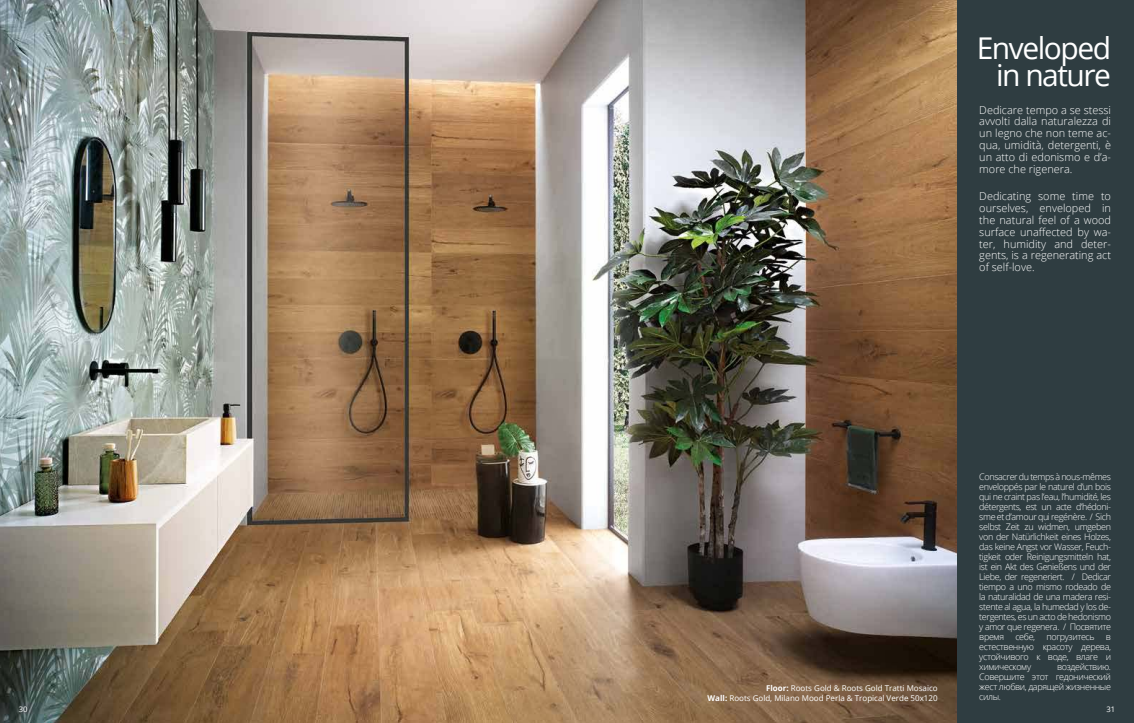
<style>
.page{position:relative;width:1134px;height:723px;background:#fff}
.page>*{position:absolute;margin:0;border:0;box-sizing:border-box;transform-origin:0 0}
.t1{font:30px/27.1px "Open Sans";letter-spacing:-.05em;color:#fff;text-align:right}
.t2{font:300 10.9px/11.9px "Open Sans";color:#fff;text-align:justify}
.t3{font:300 9px/10px "Open Sans";letter-spacing:-.04em;color:#fff;text-align:justify}
.t4{font:8px/9.6px "Open Sans";color:#fff;text-align:right}
.t5{font:7.7px "Open Sans";color:#fff}
.s1{font-weight:700}
</style>
<div class="page">
<div style="left:950px;top:0;width:184px;height:723px;background:#2f3d41"></div>
<img style="left:0;top:0;width:957px;height:723px">
<h1 class="t1" style="left:977px;top:38px;width:136px">Enveloped in nature</h1>
<p class="t2" style="left:979px;top:105px;width:133px">Dedicare tempo a se stessi avvolti dalla naturalezza di un legno che non teme ac&shy;qua, umidità, detergenti, è un atto di edonismo e d’a&shy;more che rigenera.</p>
<p class="t2" style="left:979px;top:191px;width:133px">Dedicating some time to ourselves, enveloped in the natural feel of a wood surface unaffected by wa&shy;ter, humidity and deter&shy;gents, is a regenerating act of self-love.</p>
<p class="t4" style="left:708px;top:684px;width:232px"><span class="s1">Floor:</span> Roots Gold &amp; Roots Gold Tratti Mosaico<br><span class="s1">Wall:</span> Roots Gold, Milano Mood Perla &amp; Tropical Verde 50x120</p>
<p class="t3" style="left:979px;top:473px;width:133px">Consacrer du temps à nous-mêmes enveloppés par le naturel d’un bois qui ne craint pas l’eau, l’humidité, les détergents, est un acte d’hédoni&shy;sme et d’amour qui regénère. / Sich selbst Zeit zu widmen, umgeben von der Natürlichkeit eines Holzes, das keine Angst vor Wasser, Feuch&shy;tigkeit oder Reinigungsmitteln hat, ist ein Akt des Genießens und der Liebe, der regeneriert. / Dedicar tiempo a uno mismo rodeado de la naturalidad de una madera resi&shy;stente al agua, la humedad y los de&shy;tergentes, es un acto de hedonismo y amor que regenera. / Посвятите время</p>
<p class="t3" style="left:1015px;top:632px;width:21px">себе,</p>
<p class="t3" style="left:1046px;top:632px;width:50px">погрузитесь</p>
<p class="t3" style="left:979px;top:632px;width:133px;text-indent:127px">в естественную красоту дерева, устойчивого к воде, влаге и химическому</p>
<p class="t3" style="left:979px;top:662px;width:133px;text-indent:78px">воздействию.<br>Совершите этот гедонический жест любви, дарящей жизненные силы.</p>
<p class="t5" style="left:19px;top:706px;width:10px">30</p>
<p class="t5" style="left:1106px;top:706px;width:10px">31</p>
</div>
